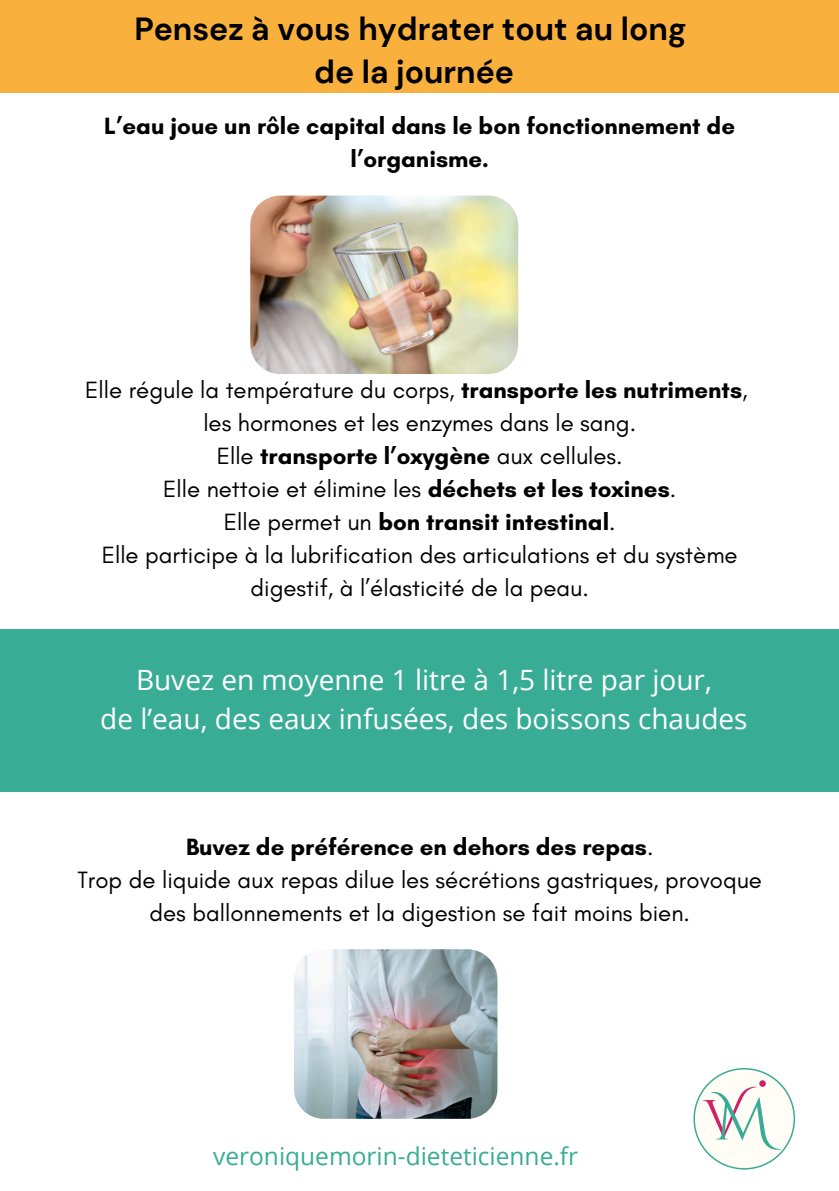
<style>
.page{position:relative;width:839px;height:1191px;background:#fff}
.page>*{position:absolute;margin:0;border:0;box-sizing:border-box;transform-origin:0 0}
.t1{font:54.4px "Cinzel Decorative";color:#d22065}
.t2{font:700 32px/43.6px "DM Sans";color:#000;text-align:center}
.t3{font:28px/39px "Open Sans";color:#fff;text-align:center}
.t4{font:24.4px "Open Sans";color:#39ac95}
.t5{font:24px/33px "Glacial Indifference";color:#000;text-align:center}
.t6{font:700 24px/33px "Glacial Indifference";color:#000;text-align:center}
.s1{font-weight:700}
.s2{font-weight:400}
.s3{font-size:59px;color:#39ac95}
</style>
<div class="page">
<div style="left:0;top:0;width:838px;height:92px;background:#f9b03d"></div>
<img style="left:250px;top:196px;width:268px;height:178px;border-radius:30px">
<img style="left:294px;top:949px;width:203px;height:170px;border-radius:30px">
<div style="left:0;top:629px;width:838px;height:163px;background:#39ac95"></div>
<svg style="left:693px;top:1068px;width:101px;height:101px"></svg>
<div style="left:759px;top:1080px;width:6px;height:7px;background:#d22065;border-radius:50%"></div>
<p class="t2" style="left:134px;top:7px;width:553px">Pensez à vous hydrater tout au long de la journée</p>
<p class="t6" style="left:104px;top:109px;width:632px">L’eau joue un rôle capital dans le bon fonctionnement de l’organisme.</p>
<p class="t5" style="left:85px;top:373px;width:664px">Elle régule la température du corps, <span class="s1">transporte les nutriments</span>,</p>
<p class="t5" style="left:203px;top:406px;width:434px">les hormones et les enzymes dans le sang.</p>
<p class="t6" style="left:217px;top:439px;width:407px"><span class="s2">Elle</span> transporte l’oxygène <span class="s2">aux cellules.</span></p>
<h2 class="t5" style="left:163px;top:472px;width:514px">Elle nettoie et élimine les <span class="s1">déchets et les toxines</span>.</h2>
<p class="t6" style="left:224px;top:505px;width:393px"><span class="s2">Elle permet un</span> bon transit intestinal<span class="s2">.</span></p>
<p class="t5" style="left:102px;top:538px;width:637px">Elle participe à la lubrification des articulations et du système digestif, à l’élasticité de la peau.</p>
<p class="t3" style="left:100px;top:659px;width:648px">Buvez en moyenne 1 litre à 1,5 litre par jour,<br>de l’eau, des eaux infusées, des boissons chaudes</p>
<p class="t6" style="left:186px;top:830px;width:469px">Buvez de préférence en dehors des repas<span class="s2">.</span></p>
<p class="t5" style="left:77px;top:863px;width:686px">Trop de liquide aux repas dilue les sécrétions gastriques, provoque des ballonnements et la digestion se fait moins bien.</p>
<p class="t4" style="left:213px;top:1139px;width:366px">veroniquemorin-dieteticienne.fr</p>
<h1 class="t1" style="left:703px;top:1085px;width:68px">V<span class="s3">M</span></h1>
</div>
